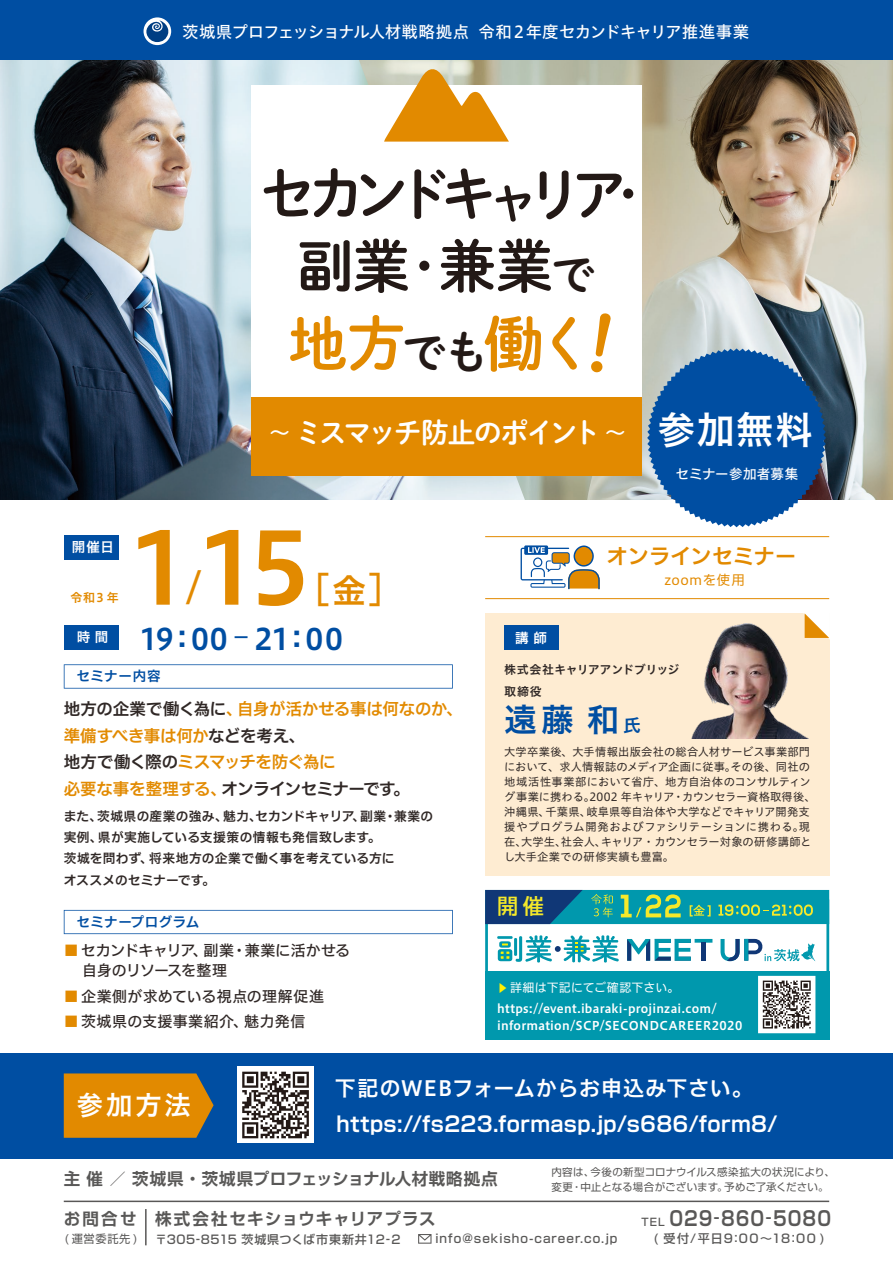
<style>
.page{position:relative;width:893px;height:1263px;background:#fff}
.page>*{position:absolute;margin:0;border:0;box-sizing:border-box;transform-origin:0 0}
.t1{font:98.7px "Hiragino UD Sans F Std N W6";color:#e28a00}
.t2{font:60.15px "Shuei M Go Std B";color:#e28a00}
.t3{font:57.15px/72.2px "Shuei M Go Std B";letter-spacing:-.2em;color:#231916;text-align:center}
.t4{font:37.35px "Hiragino UD Sans F Std N W6";color:#fff}
.t5{font:36.3px "Hiragino UD Sans F Std N W6";color:#e28a00}
.t6{font:35.55px "Hiragino UD Sans F Std N W6";color:#e28a00}
.t7{font:32.85px "Hiragino UD Sans Std W6";color:#004ea2}
.t8{font:29.4px "Hiragino UD Sans F Std N W6";letter-spacing:.005em;color:#004ea2}
.t9{font:28.2px "Shuei M Go Std B";letter-spacing:-.105em;color:#fff}
.t10{font:26.25px "Hiragino UD Sans F Std W6";color:#fff}
.t11{font:500 21.15px "Shin Go Pr 6 N";color:#f5e92a}
.t12{font:700 21px "Shin Go Pr 6 N De";letter-spacing:.015em;color:#fff}
.t13{font:21px "Hiragino UD Sans F Std W6";letter-spacing:.035em;color:#fff}
.t14{font:21px "Hiragino UD Sans F Std N W6";letter-spacing:.01em;color:#e28a00}
.t15{font:700 20.1px "Shin Go Pr 6 N De";letter-spacing:.055em;color:#595857;scale:.9 1}
.t16{font:16.5px/26.8px "Hiragino UD Sans F Std N W6";letter-spacing:-.025em;color:#e28a00}
.t17{font:16.5px "Hiragino UD Sans Std W5";letter-spacing:-.04em;color:#fff}
.t18{font:700 16.5px "Shin Go Pr 6 N De";letter-spacing:.02em;color:#595857}
.t19{font:700 16.5px "Shin Go Pr 6 N De";letter-spacing:.075em;color:#595857}
.t20{font:700 16.5px "Shin Go Pr 6 N De";letter-spacing:.05em;color:#595857}
.t21{font:15px "Hiragino UD Sans F Std N W5";letter-spacing:.015em;color:#302826}
.t22{font:15px/20.4px "Hiragino UD Sans F Std N W5";letter-spacing:-.03em;color:#302826}
.t23{font:13.5px "Hiragino UD Sans F Std N W6";letter-spacing:.035em;color:#004ea2}
.t24{font:13.5px "Hiragino UD Sans F Std N W5";letter-spacing:.015em;color:#fff}
.t25{font:13.5px "Hiragino UD Sans F Std N W6";color:#fff}
.t26{font:13.5px "Hiragino UD Sans F Std N W4";letter-spacing:.035em;color:#e28a00}
.t27{font:12.75px/21.3px "Hiragino UD Sans F Std N W6";letter-spacing:.015em;color:#302826}
.t28{font:12px/17px "Hiragino UD Sans F Std N W6";letter-spacing:.02em;color:#fff}
.t29{font:500 12px "Shin Go Pr 6 N";letter-spacing:.08em;color:#595857}
.t30{font:500 12px "Shin Go Pr 6 N";letter-spacing:.05em;color:#595857}
.t31{font:12px/21.3px "Hiragino UD Sans Std W6";letter-spacing:-.02em;color:#302826}
.t32{font:500 12px "Shin Go Pr 6 N";letter-spacing:.11em;color:#595857}
.t33{font:12px "Hiragino UD Sans F Std N W4";letter-spacing:.015em;color:#fff}
.t34{font:12px "Hiragino UD Sans F Std N W6";color:#e28a00}
.t35{font:11.25px/14.9px "Hiragino UD Sans Std W4";letter-spacing:.01em;color:#302826}
.t36{font:11.25px "Shin Go Pr 6 N";letter-spacing:.05em;color:#595857}
.t37{font:10.5px/14.9px "Shin Go Pr 6 N";letter-spacing:.01em;color:#595857}
.s1{font-size:50.85px}
.s2{font-family:"Shuei M Go Std L"}
.s3{font-size:44.85px}
.s4{font-size:44.85px;color:#231916}
.s5{font-size:19.8px}
.s6{font-size:33.45px}
.s7{color:#302826}
.s8{color:#e28a00}
.s9{font-size:18px}
.s10{font-family:"Koz Go Pr 6 N";font-size:10.5px;color:#fff100}
.s11{font-family:"Shin Go Pr 6 N";font-weight:500;font-size:10.5px}
.s12{font-family:"Shin Go Pr 6 N";font-weight:400}
</style>
<div class="page">
<img style="left:541px;top:60px;width:352px;height:440px">
<img style="left:0;top:60px;width:541px;height:440px">
<div style="left:0;top:0;width:893px;height:60px;background:#004ea2"></div>
<svg style="left:144px;top:17px;width:27px;height:28px"></svg>
<svg style="left:146px;top:20px;width:22px;height:22px"></svg>
<svg style="left:64px;top:910px;width:389px;height:24px"></svg>
<div style="left:64px;top:535px;width:55px;height:24px;background:#004ea2"></div>
<div style="left:64px;top:626px;width:55px;height:24px;background:#004ea2"></div>
<svg style="left:64px;top:664px;width:389px;height:24px"></svg>
<svg style="left:521px;top:545px;width:79px;height:44px"></svg>
<hr style="left:485px;top:536px;width:344px;height:1px;background:#e28a00">
<hr style="left:485px;top:598px;width:344px;height:1px;background:#e28a00">
<svg style="left:647px;top:348px;width:179px;height:179px;background:#2b67a8"></svg>
<div style="left:251px;top:86px;width:391px;height:390px;background:#fff"></div>
<svg style="left:384px;top:66px;width:125px;height:76px"></svg>
<div style="left:251px;top:398px;width:391px;height:78px;background:#e28a00"></div>
<hr style="left:64px;top:1200px;width:765px;height:2px;background:#595857">
<svg style="left:418px;top:1234px;width:13px;height:10px"></svg>
<hr style="left:145px;top:1209px;width:2px;height:36px;background:#595857">
<div style="left:0;top:1053px;width:893px;height:105px;background:#004ea2"></div>
<svg style="left:64px;top:1073px;width:150px;height:65px;background:#d2850a"></svg>
<div style="left:237px;top:1067px;width:77px;height:76px;background:#fff"></div>
<svg style="left:242px;top:1072px;width:67px;height:66px"></svg>
<div style="left:485px;top:613px;width:344px;height:263px;background:#feecd2"></div>
<div style="left:504px;top:625px;width:55px;height:24px;background:#004ea2"></div>
<svg style="left:803px;top:613px;width:27px;height:27px"></svg>
<img style="left:691px;top:624px;width:117px;height:114px">
<svg style="left:485px;top:924px;width:344px;height:47px"></svg>
<hr style="left:497px;top:936px;width:16px;height:3px;background:#0098ad">
<div style="left:498px;top:949px;width:14px;height:12px;background:#0098ad;border-radius:3px"></div>
<svg style="left:499px;top:935px;width:120px;height:27px"></svg>
<svg style="left:720px;top:939px;width:95px;height:22px"></svg>
<svg style="left:627px;top:939px;width:85px;height:22px"></svg>
<div style="left:485px;top:971px;width:344px;height:69px;background:#0098ad"></div>
<svg style="left:758px;top:975px;width:58px;height:59px;background:#adafaf"></svg>
<svg style="left:485px;top:890px;width:344px;height:34px;background:#1b8893"></svg>
<h3 class="t17" style="left:182px;top:19px;width:569px">茨城県プロフェッショナル人材戦略拠点 令和２年度セカンドキャリア推進事業</h3>
<h3 class="t3" style="left:260px;top:156px;width:399px">セカンドキ<span class="s1">ャ</span>リア<span class="s2">・</span>副業<span class="s2">・</span>兼業<span class="s3">で</span></h3>
<p class="t25" style="left:72px;top:537px;width:44px">開催日</p>
<p class="t34" style="left:71px;top:588px;width:50px">令和３年</p>
<h2 class="t2" style="left:288px;top:299px;width:310px">地方<span class="s4">でも</span>働く</h2>
<h3 class="t9" style="left:270px;top:412px;width:357px"><span class="s5">～</span> ミスマッチ防止のポイント <span class="s5">～</span></h3>
<h3 class="t4" style="left:658px;top:402px;width:156px">参加無料</h3>
<p class="t24" style="left:676px;top:464px;width:124px">セミナー参加者募集</p>
<h1 class="t1" style="left:130px;top:492px;width:181px">115</h1>
<h3 class="t5" style="left:186px;top:560px;width:18px">/</h3>
<h3 class="t6" style="left:312px;top:562px;width:75px">[<span class="s6">金</span>]</h3>
<h3 class="t14" style="left:607px;top:540px;width:191px">オンラインセミナー</h3>
<p class="t26" style="left:664px;top:570px;width:82px">zoomを使用</p>
<h3 class="t8" style="left:140px;top:616px;width:205px">19：00 <sup>ー</sup> 21：00</h3>
<p class="t25" style="left:77px;top:627px;width:33px">時 間</p>
<p class="t23" style="left:77px;top:666px;width:85px">セミナー内容</p>
<h3 class="t16" style="left:64px;top:694px;width:401px"><span class="s7">地方の企業で働く為に</span>、自身が活かせる事は何なのか、準備すべき事は何か<span class="s7">などを考え、<br>地方で働く際の</span>ミスマッチを防ぐ為に<br>必要な事を整理する、<span class="s7">オンラインセミナーです。</span></h3>
<p class="t27" style="left:64px;top:805px;width:371px">また、茨城県の産業の強み、魅力、セカンドキャリア、副業・兼業の実例、県が実施している支援策の情報も発信致します。<br>茨城を問わず、将来地方の企業で働く事を考えている方に<br>オススメのセミナーです。</p>
<p class="t23" style="left:77px;top:911px;width:124px">セミナープログラム</p>
<h3 class="t22" style="left:64px;top:939px;width:288px"><span class="s8">■</span> セカンドキャリア、副業・兼業に活かせる　 自身のリソースを整理</h3>
<h3 class="t21" style="left:64px;top:985px;width:262px"><span class="s8">■</span>企業側が求めている視点の理解促進</h3>
<h3 class="t21" style="left:64px;top:1010px;width:243px"><span class="s8">■</span>茨城県の支援事業紹介、魅力発信</h3>
<p class="t25" style="left:515px;top:628px;width:33px">講 師</p>
<p class="t31" style="left:504px;top:658px;width:177px">株式会社キャリアアンドブリッジ取締役</p>
<h3 class="t7" style="left:504px;top:694px;width:139px">遠藤 和<span class="s9">氏</span></h3>
<p class="t35" style="left:504px;top:744px;width:313px">大学卒業後、大手情報出版会社の総合人材サービス事業部門において、求人情報誌のメディア企画に従事。その後、同社の地域活性事業部において省庁、地方自治体のコンサルティング事業に携わる。2002 年キャリア・カウンセラー資格取得後、沖縄県、千葉県、岐阜県等自治体や大学などでキャリア開発支援やプログラム開発およびファシリテーションに携わる。現在、大学生、社会人、キャリア・カウンセラー対象の研修講師とし大手企業での研修実績も豊富。</p>
<h3 class="t11" style="left:497px;top:889px;width:48px">開催</h3>
<p class="t33" style="left:497px;top:978px;width:184px"><span class="s10">▶</span> 詳細は下記にてご確認下さい。</p>
<p class="t28" style="left:497px;top:999px;width:247px">https://event.ibaraki-projinzai.com/ information/SCP/SECONDCAREER2020</p>
<h3 class="t10" style="left:77px;top:1085px;width:115px">参加方法</h3>
<h3 class="t13" style="left:335px;top:1072px;width:420px">下記のWEBフォームからお申込み下さい。</h3>
<h3 class="t12" style="left:336px;top:1107px;width:443px">https://fs223.formasp.jp/s686/form8/</h3>
<h3 class="t18" style="left:64px;top:1165px;width:435px">主 催 ／ 茨城県 ・ 茨城県プロフェッショナル人材戦略拠点</h3>
<p class="t37" style="left:551px;top:1164px;width:285px">内容は、今後の新型コロナウイルス感染拡大の状況により、変更・中止となる場合がございます。予めご了承ください。</p>
<h3 class="t20" style="left:64px;top:1205px;width:74px">お問合せ</h3>
<h3 class="t19" style="left:155px;top:1205px;width:282px">株式会社セキショウキャリアプラス</h3>
<h3 class="t15" style="left:642px;top:1201px;width:212px"><span class="s11">TEL</span> 029<span class="s12">-</span>860<span class="s12">-</span>5080</h3>
<p class="t36" style="left:65px;top:1229px;width:74px">( 運営委託先 )</p>
<p class="t32" style="left:653px;top:1228px;width:173px">( 受付/平日9:00～18:00 )</p>
<p class="t29" style="left:436px;top:1228px;width:183px">info@sekisho-career.co.jp</p>
<p class="t30" style="left:155px;top:1229px;width:247px">〒305-8515 茨城県つくば市東新井12-2</p>
</div>
